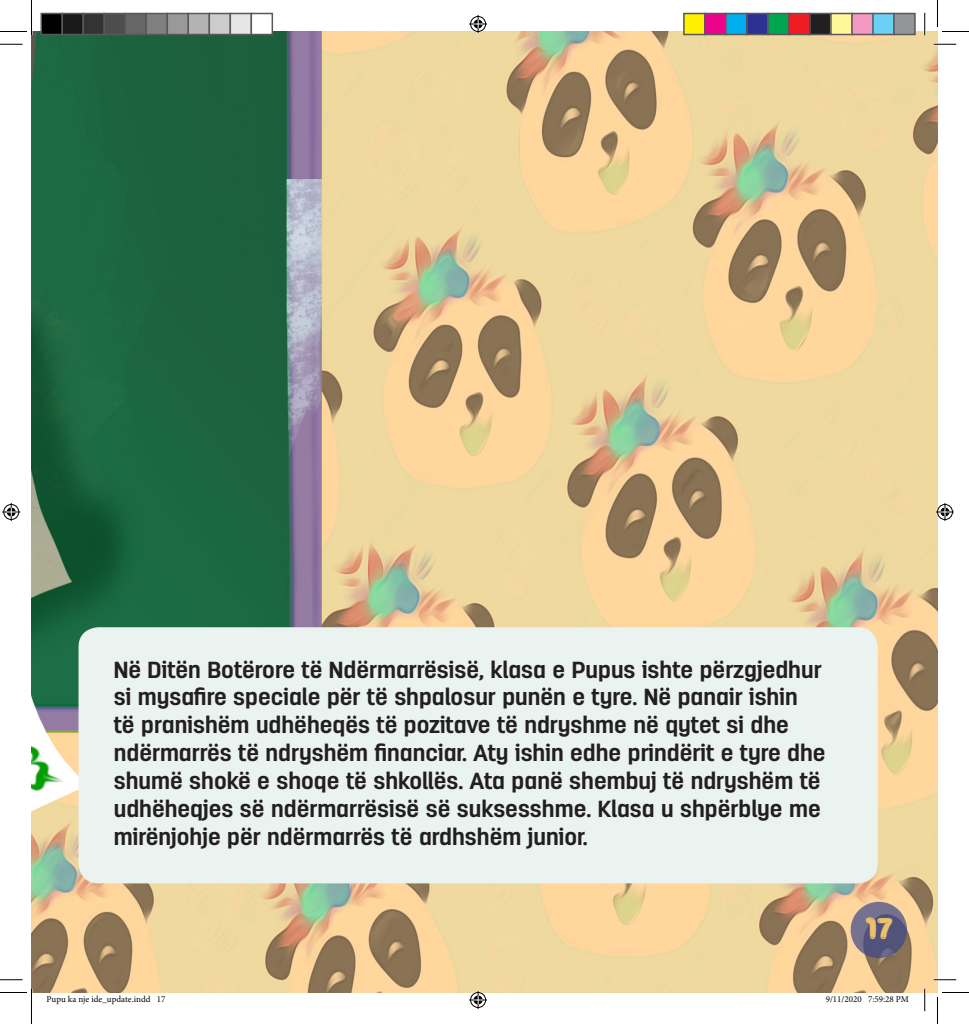
<style>
.page{position:relative;width:969px;height:1024px;background:#fff}
.page>*{position:absolute;margin:0;border:0;box-sizing:border-box;transform-origin:0 0}
.t1{font:33.15px "Clarence Alt Shine";color:#ebc16f}
.t2{font:700 23.25px/27.9px "Antartida";color:#231f20}
.t3{font:9px "Minion Pro";color:#000}
</style>
<div class="page">
<img style="left:32px;top:32px;width:905px;height:960px">
<svg style="left:850px;top:902px;width:57px;height:56px;background:#626183"></svg>
<div style="left:78px;top:627px;width:799px;height:256px;background:#ebf3f1;border-radius:20px"></div>
<hr style="left:933px;top:43px;width:23px;height:2px;background:#fff">
<hr style="left:933px;top:979px;width:23px;height:2px;background:#fff">
<hr style="left:923px;top:13px;width:2px;height:22px;background:#fff">
<hr style="left:923px;top:989px;width:2px;height:22px;background:#fff">
<svg style="left:0;top:44px;width:22px;height:1px"></svg>
<svg style="left:933px;top:44px;width:23px;height:1px"></svg>
<svg style="left:0;top:979px;width:22px;height:1px"></svg>
<svg style="left:933px;top:979px;width:23px;height:1px"></svg>
<svg style="left:924px;top:13px;width:1px;height:22px"></svg>
<svg style="left:924px;top:989px;width:1px;height:22px"></svg>
<svg style="left:0;top:0;width:32px;height:35px"></svg>
<svg style="left:0;top:989px;width:32px;height:35px"></svg>
<svg style="left:937px;top:0;width:32px;height:32px"></svg>
<svg style="left:937px;top:992px;width:32px;height:32px"></svg>
<svg style="left:469px;top:15px;width:18px;height:18px"></svg>
<svg style="left:469px;top:991px;width:18px;height:18px"></svg>
<svg style="left:2px;top:503px;width:18px;height:18px"></svg>
<svg style="left:936px;top:503px;width:18px;height:18px"></svg>
<div style="left:41px;top:14px;width:21px;height:21px;background:#000"></div>
<div style="left:40px;top:13px;width:23px;height:22px;border:2px solid #595959"></div>
<div style="left:62px;top:14px;width:21px;height:21px;background:#1a1a1a"></div>
<div style="left:62px;top:13px;width:22px;height:22px;border:2px solid #595959"></div>
<div style="left:83px;top:14px;width:21px;height:21px;background:#333"></div>
<div style="left:82px;top:13px;width:23px;height:22px;border:2px solid #595959"></div>
<div style="left:104px;top:14px;width:21px;height:21px;background:#4d4d4d"></div>
<div style="left:104px;top:13px;width:22px;height:22px;border:2px solid #595959"></div>
<div style="left:125px;top:14px;width:21px;height:21px;background:#666"></div>
<div style="left:124px;top:13px;width:23px;height:22px;border:2px solid #595959"></div>
<div style="left:146px;top:14px;width:21px;height:21px;background:#808080"></div>
<div style="left:146px;top:13px;width:22px;height:22px;border:2px solid #595959"></div>
<div style="left:167px;top:14px;width:21px;height:21px;background:#999"></div>
<div style="left:166px;top:13px;width:23px;height:22px;border:2px solid #595959"></div>
<div style="left:188px;top:14px;width:21px;height:21px;background:#b3b3b3"></div>
<div style="left:188px;top:13px;width:22px;height:22px;border:2px solid #595959"></div>
<div style="left:209px;top:14px;width:21px;height:21px;background:#ccc"></div>
<div style="left:208px;top:13px;width:23px;height:22px;border:2px solid #595959"></div>
<div style="left:230px;top:14px;width:21px;height:21px;background:#e6e6e6"></div>
<div style="left:230px;top:13px;width:22px;height:22px;border:2px solid #595959"></div>
<div style="left:250px;top:13px;width:23px;height:22px;border:2px solid #595959"></div>
<div style="left:684px;top:14px;width:21px;height:21px;background:#fff101"></div>
<div style="left:683px;top:13px;width:22px;height:22px;border:2px solid #595959"></div>
<div style="left:705px;top:14px;width:21px;height:21px;background:#ed028c"></div>
<div style="left:704px;top:13px;width:22px;height:22px;border:2px solid #595959"></div>
<div style="left:726px;top:14px;width:21px;height:21px;background:#00aeef"></div>
<div style="left:725px;top:13px;width:22px;height:22px;border:2px solid #595959"></div>
<div style="left:747px;top:14px;width:21px;height:21px;background:#2e3092"></div>
<div style="left:746px;top:13px;width:22px;height:22px;border:2px solid #595959"></div>
<div style="left:768px;top:14px;width:21px;height:21px;background:#00a54f"></div>
<div style="left:767px;top:13px;width:22px;height:22px;border:2px solid #595959"></div>
<div style="left:789px;top:14px;width:21px;height:21px;background:#ee1d23"></div>
<div style="left:788px;top:13px;width:22px;height:22px;border:2px solid #595959"></div>
<div style="left:810px;top:14px;width:21px;height:21px;background:#231f20"></div>
<div style="left:809px;top:13px;width:22px;height:22px;border:2px solid #595959"></div>
<div style="left:831px;top:14px;width:21px;height:21px;background:#fff79a"></div>
<div style="left:830px;top:13px;width:22px;height:22px;border:2px solid #595959"></div>
<div style="left:852px;top:14px;width:21px;height:21px;background:#f499c2"></div>
<div style="left:851px;top:13px;width:22px;height:22px;border:2px solid #595959"></div>
<div style="left:873px;top:14px;width:21px;height:21px;background:#6bcff6"></div>
<div style="left:872px;top:13px;width:22px;height:22px;border:2px solid #595959"></div>
<div style="left:894px;top:14px;width:21px;height:21px;background:#939598"></div>
<div style="left:893px;top:13px;width:22px;height:22px;border:2px solid #595959"></div>
<svg style="left:825px;top:953px;width:84px;height:40px;background:#b89b73"></svg>
<p class="t2" style="left:114px;top:656px;width:713px">Në Ditën Botërore të Ndërmarrësisë, klasa e Pupus ishte përzgjedhur si mysafire speciale për të shpalosur punën e tyre. Në panair ishin<br>të pranishëm udhëheqës të pozitave të ndryshme në qytet si dhe ndërmarrës të ndryshëm financiar. Aty ishin edhe prindërit e tyre dhe shumë shokë e shoqe të shkollës. Ata panë shembuj të ndryshëm të udhëheqjes së ndërmarrësisë së suksesshme. Klasa u shpërblye me mirënjohje për ndërmarrës të ardhshëm junior.</p>
<p class="t1" style="left:865px;top:908px;width:28px">17</p>
<p class="t3" style="left:46px;top:993px;width:120px">Pupu ka nje ide_update.indd 17</p>
<p class="t3" style="left:825px;top:993px;width:85px">9/11/2020 7:59:28 PM</p>
</div>
